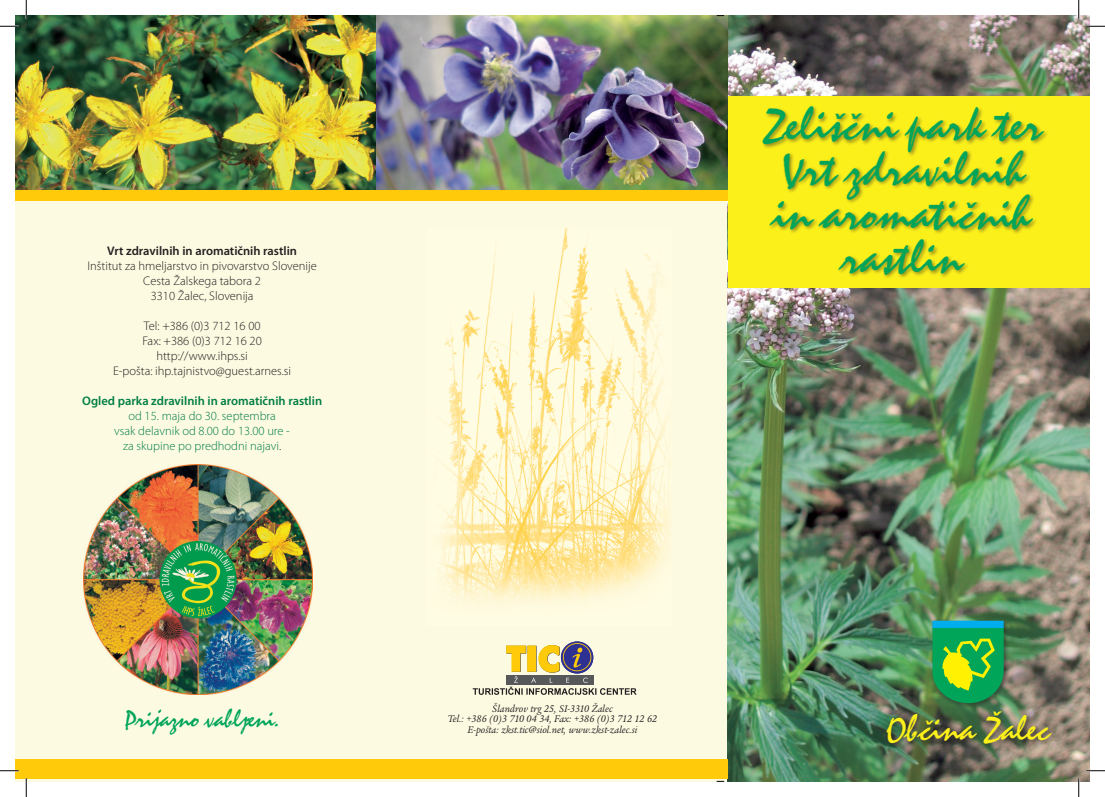
<style>
.page{position:relative;width:1105px;height:797px;background:#fff}
.page>*{position:absolute;margin:0;border:0;box-sizing:border-box;transform-origin:0 0}
.t1{font:47.75px/44px "Staccato 222 BT";color:#00a559;text-align:center}
.t2{font:36.12px "Staccato 222 BT";color:#fcf01b}
.t3{font:25px "Staccato 222 BT";letter-spacing:-.01em;color:#00a559}
.t4{font:300 12.5px/15px "Myriad Pro";color:#231f20;text-align:center}
.t5{font:300 12.5px/15px "Myriad Pro";color:#007e43;text-align:center}
.t6{font:600 12.5px "Myriad Pro";color:#007e43}
.t7{font:600 12.5px "Myriad Pro";color:#231f20}
.t8{font:italic 10px/10.6px "Legacy Ser Itc TEE";color:#231f20;text-align:center}
.s1{color:#231f20}
</style>
<div class="page">
<div style="left:16px;top:16px;width:712px;height:765px;background:#fdfae2"></div>
<img style="left:440px;top:229px;width:231px;height:373px">
<img style="left:728px;top:16px;width:361px;height:765px">
<div style="left:728px;top:96px;width:361px;height:192px;background:#fcf01b"></div>
<div style="left:884px;top:709px;width:172px;height:40px;background:#231f20;opacity:.5"></div>
<div style="left:930px;top:618px;width:79px;height:90px;background:#231f20;opacity:.5"></div>
<svg style="left:932px;top:628px;width:72px;height:75px;background:#3daf44"></svg>
<div style="left:932px;top:620px;width:72px;height:8px;background:#00aeef"></div>
<div style="left:761px;top:104px;width:289px;height:175px;background:#231f20;opacity:.5"></div>
<svg style="left:561px;top:641px;width:32px;height:32px"></svg>
<svg style="left:473px;top:643px;width:164px;height:51px"></svg>
<img style="left:84px;top:465px;width:229px;height:229px">
<div style="left:16px;top:758px;width:712px;height:20px;background:#feca0a"></div>
<img style="left:16px;top:16px;width:360px;height:174px">
<img style="left:376px;top:16px;width:352px;height:174px">
<div style="left:16px;top:190px;width:712px;height:11px;background:#feca0a"></div>
<svg style="left:0;top:25px;width:19px;height:2px"></svg>
<svg style="left:1086px;top:25px;width:19px;height:2px"></svg>
<svg style="left:0;top:770px;width:19px;height:1px"></svg>
<svg style="left:1086px;top:770px;width:19px;height:1px"></svg>
<svg style="left:25px;top:0;width:2px;height:19px"></svg>
<svg style="left:25px;top:778px;width:2px;height:19px"></svg>
<svg style="left:1078px;top:0;width:1px;height:19px"></svg>
<svg style="left:1078px;top:778px;width:1px;height:19px"></svg>
<p class="t7" style="left:107px;top:244px;width:191px">Vrt zdravilnih in aromatičnih rastlin</p>
<p class="t4" style="left:87px;top:259px;width:231px">Inštitut za hmeljarstvo in pivovarstvo Slovenije<br>Cesta Žalskega tabora 2<br>3310 Žalec, Slovenija</p>
<p class="t4" style="left:113px;top:319px;width:180px">Tel: +386 (0)3 712 16 00<br>Fax: +386 (0)3 712 16 20 http://www.ihps.si<br>E-pošta: ihp.tajnistvo@guest.arnes.si</p>
<p class="t6" style="left:82px;top:394px;width:241px">Ogled parka zdravilnih in aromatičnih rastlin</p>
<p class="t5" style="left:114px;top:409px;width:177px">od 15. maja do 30. septembra<br>vsak delavnik od 8.00 do 13.00 ure - za skupine po predhodni najavi<span class="s1">.</span></p>
<h3 class="t3" style="left:125px;top:704px;width:157px">Prijazno vabljeni.</h3>
<h1 class="t1" style="left:763px;top:105px;width:280px">Zeliščni park ter<br>Vrt zdravilnih in aromatičnih rastlin</h1>
<p class="t8" style="left:448px;top:703px;width:211px">Šlandrov trg 25, SI-3310 Žalec<br>Tel.: +386 (0)3 710 04 34, Fax: +386 (0)3 712 12 62</p>
<p class="t8" style="left:467px;top:724px;width:171px">E-pošta: zkst.tic@siol.net, www.zkst-zalec.si</p>
<h2 class="t2" style="left:886px;top:708px;width:166px">Občina Žalec</h2>
</div>
